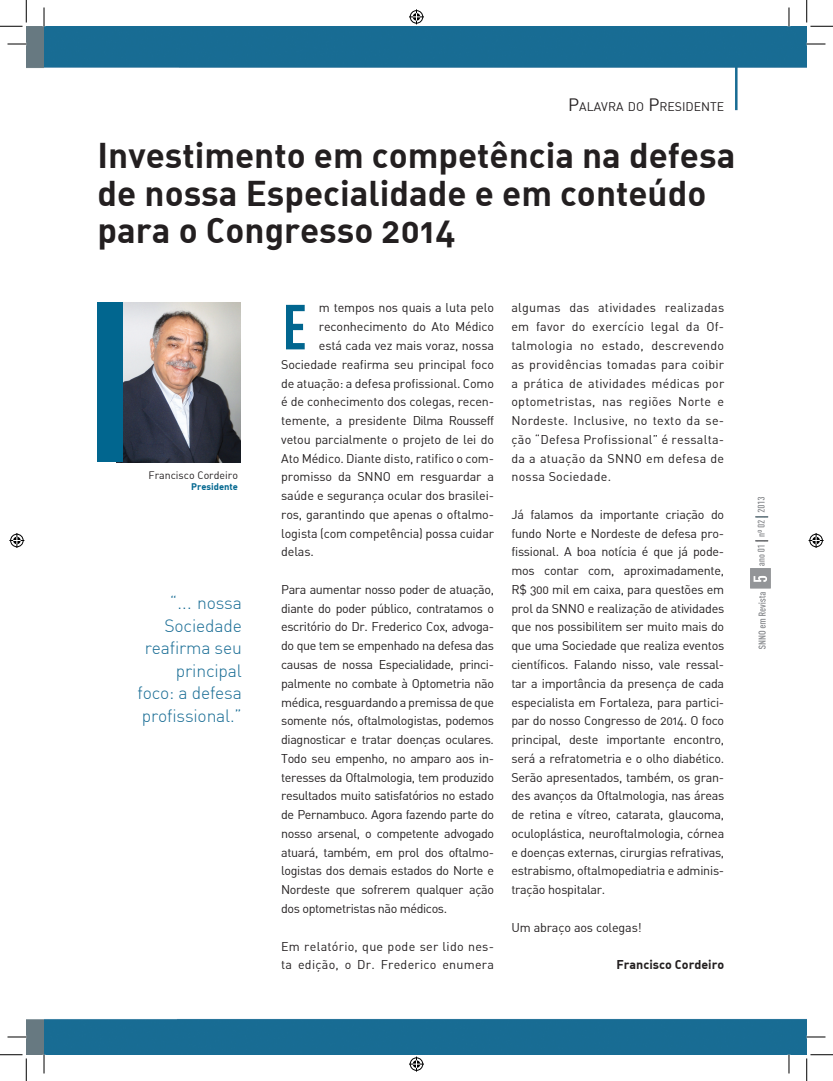
<style>
.page{position:relative;width:833px;height:1081px;background:#fff}
.page>*{position:absolute;margin:0;border:0;box-sizing:border-box;transform-origin:0 0}
.t1{font:700 62.5px "DIN Cond";color:#01668f}
.t2{font:35px/37.5px "DIN Bold";color:#231f20}
.t3{font:300 17.5px/22.5px "DIN";letter-spacing:-.01em;color:#196d95;text-align:right}
.t4{font:12.5px/18.8px "DIN Alternate";letter-spacing:-.01em;color:#231f20;text-align:justify}
.t5{font:12.5px/18.8px "DIN Alternate";letter-spacing:.02em;color:#231f20}
.t6{font:700 12.5px "DIN Alternate";color:#231f20}
.t7{font:12.25px "DIN Alternate";color:#231f20}
.t8{font:10.62px "DIN Alternate";color:#231f20}
.t9{font:700 9.38px "DIN Alternate";color:#01668f}
.s1{font-size:17.5px}
</style>
<div class="page">
<img style="left:26px;top:26px;width:780px;height:1028px">
<img style="left:757px;top:497px;width:7px;height:68px">
<svg style="left:755px;top:540px;width:12px;height:1px"></svg>
<svg style="left:755px;top:516px;width:12px;height:1px"></svg>
<img style="left:758px;top:592px;width:7px;height:57px">
<img style="left:749px;top:568px;width:21px;height:20px">
<svg style="left:753px;top:575px;width:13px;height:6px"></svg>
<img style="left:123px;top:302px;width:117px;height:160px">
<div style="left:98px;top:302px;width:25px;height:160px;background:#01668f"></div>
<svg style="left:8px;top:43px;width:18px;height:1px"></svg>
<svg style="left:806px;top:42px;width:19px;height:4px"></svg>
<svg style="left:43px;top:7px;width:1px;height:19px"></svg>
<svg style="left:42px;top:1054px;width:4px;height:19px"></svg>
<svg style="left:789px;top:7px;width:1px;height:19px"></svg>
<svg style="left:786px;top:1054px;width:4px;height:19px"></svg>
<svg style="left:8px;top:44px;width:18px;height:1px"></svg>
<svg style="left:806px;top:44px;width:19px;height:1px"></svg>
<svg style="left:8px;top:1036px;width:18px;height:1px"></svg>
<svg style="left:806px;top:1036px;width:19px;height:1px"></svg>
<svg style="left:44px;top:7px;width:1px;height:19px"></svg>
<svg style="left:44px;top:1054px;width:1px;height:19px"></svg>
<svg style="left:788px;top:7px;width:1px;height:19px"></svg>
<svg style="left:788px;top:1054px;width:1px;height:19px"></svg>
<svg style="left:0;top:0;width:27px;height:27px"></svg>
<svg style="left:0;top:1053px;width:27px;height:27px"></svg>
<svg style="left:805px;top:0;width:27px;height:27px"></svg>
<svg style="left:805px;top:1053px;width:27px;height:27px"></svg>
<div style="left:408px;top:9px;width:16px;height:16px;border:3px solid #fff;border-radius:50%"></div>
<svg style="left:409px;top:9px;width:15px;height:15px"></svg>
<div style="left:408px;top:1055px;width:16px;height:16px;border:3px solid #fff;border-radius:50%"></div>
<svg style="left:409px;top:1056px;width:15px;height:15px"></svg>
<div style="left:9px;top:532px;width:16px;height:16px;border:3px solid #fff;border-radius:50%"></div>
<svg style="left:9px;top:533px;width:15px;height:15px"></svg>
<div style="left:807px;top:532px;width:16px;height:16px;border:3px solid #fff;border-radius:50%"></div>
<svg style="left:808px;top:533px;width:15px;height:15px"></svg>
<p class="t7" style="left:568px;top:99px;width:157px"><span class="s1">P</span>ALAVRA DO <span class="s1">P</span>RESIDENTE</p>
<h2 class="t2" style="left:98px;top:135px;width:639px">Investimento em competência na defesa de nossa Especialidade e em conteúdo para o Congresso 2014</h2>
<p class="t8" style="left:148px;top:468px;width:91px">Francisco Cordeiro</p>
<p class="t9" style="left:191px;top:480px;width:48px">Presidente</p>
<h3 class="t3" style="left:137px;top:591px;width:106px">“... nossa<br>Sociedade reafirma seu principal foco: a defesa profissional.”</h3>
<p class="t4" style="left:319px;top:298px;width:176px">m tempos nos quais a luta pelo</p>
<p class="t4" style="left:319px;top:317px;width:176px">reconhecimento do Ato Médico</p>
<p class="t4" style="left:319px;top:336px;width:176px">está cada vez mais voraz, nossa</p>
<p class="t4" style="left:281px;top:354px;width:214px">Sociedade reafirma seu principal foco</p>
<p class="t4" style="left:281px;top:373px;width:214px">de atuação: a defesa profissional. Como</p>
<p class="t4" style="left:281px;top:392px;width:214px">é de conhecimento dos colegas, recen-</p>
<p class="t4" style="left:281px;top:411px;width:214px">temente, a presidente Dilma Rousseff</p>
<p class="t4" style="left:281px;top:429px;width:214px">vetou parcialmente o projeto de lei do</p>
<p class="t4" style="left:281px;top:448px;width:214px">Ato Médico. Diante disto, ratifico o com-</p>
<p class="t4" style="left:281px;top:467px;width:214px">promisso da SNNO em resguardar a</p>
<p class="t4" style="left:281px;top:486px;width:214px">saúde e segurança ocular dos brasilei-</p>
<p class="t4" style="left:281px;top:504px;width:214px">ros, garantindo que apenas o oftalmo-</p>
<p class="t4" style="left:281px;top:523px;width:214px">logista (com competência) possa cuidar</p>
<p class="t4" style="left:281px;top:542px;width:34px">delas.</p>
<p class="t4" style="left:281px;top:579px;width:214px">Para aumentar nosso poder de atuação, diante do poder público, contratamos o escritório do Dr. Frederico Cox, advoga&shy;do que tem se empenhado na defesa das causas de nossa Especialidade, princi&shy;palmente no combate à Optometria não médica, resguardando a premissa de que somente nós, oftalmologistas, podemos diagnosticar e tratar doenças oculares.<br>Todo seu empenho, no amparo aos in&shy;teresses da Oftalmologia, tem produzido resultados muito satisfatórios no estado de Pernambuco. Agora fazendo parte do nosso arsenal, o competente advogado atuará, também, em prol dos oftalmo&shy;logistas dos demais estados do Norte e Nordeste que sofrerem qualquer ação dos optometristas não médicos.</p>
<p class="t5" style="left:281px;top:936px;width:214px">Em relatório, que pode ser lido nes&shy;ta edição, o Dr. Frederico enumera</p>
<h1 class="t1" style="left:282px;top:289px;width:26px">E</h1>
<p class="t4" style="left:511px;top:298px;width:214px">algumas das atividades realizadas em favor do exercício legal da Of&shy;talmologia no estado, descrevendo as providências tomadas para coibir a prática de atividades médicas por optometristas, nas regiões Norte e Nordeste. Inclusive, no texto da se&shy;ção “Defesa Profissional” é ressalta&shy;da a atuação da SNNO em defesa de nossa Sociedade.</p>
<p class="t4" style="left:511px;top:504px;width:214px">Já falamos da importante criação do fundo Norte e Nordeste de defesa pro&shy;fissional. A boa notícia é que já pode&shy;mos contar com, aproximadamente, R$ 300 mil em caixa, para questões em prol da SNNO e realização de atividades que nos possibilitem ser muito mais do que uma Sociedade que realiza eventos científicos. Falando nisso, vale ressal&shy;tar a importância da presença de cada especialista em Fortaleza, para partici&shy;par do nosso Congresso de 2014. O foco principal, deste importante encontro, será a refratometria e o olho diabético.<br>Serão apresentados, também, os gran&shy;des avanços da Oftalmologia, nas áreas de retina e vítreo, catarata, glaucoma, oculoplástica, neuroftalmologia, córnea e doenças externas, cirurgias refrativas, estrabismo, oftalmopediatria e adminis&shy;tração hospitalar.</p>
<p class="t4" style="left:511px;top:917px;width:132px">Um abraço aos colegas!</p>
<p class="t6" style="left:616px;top:956px;width:109px">Francisco Cordeiro</p>
</div>
